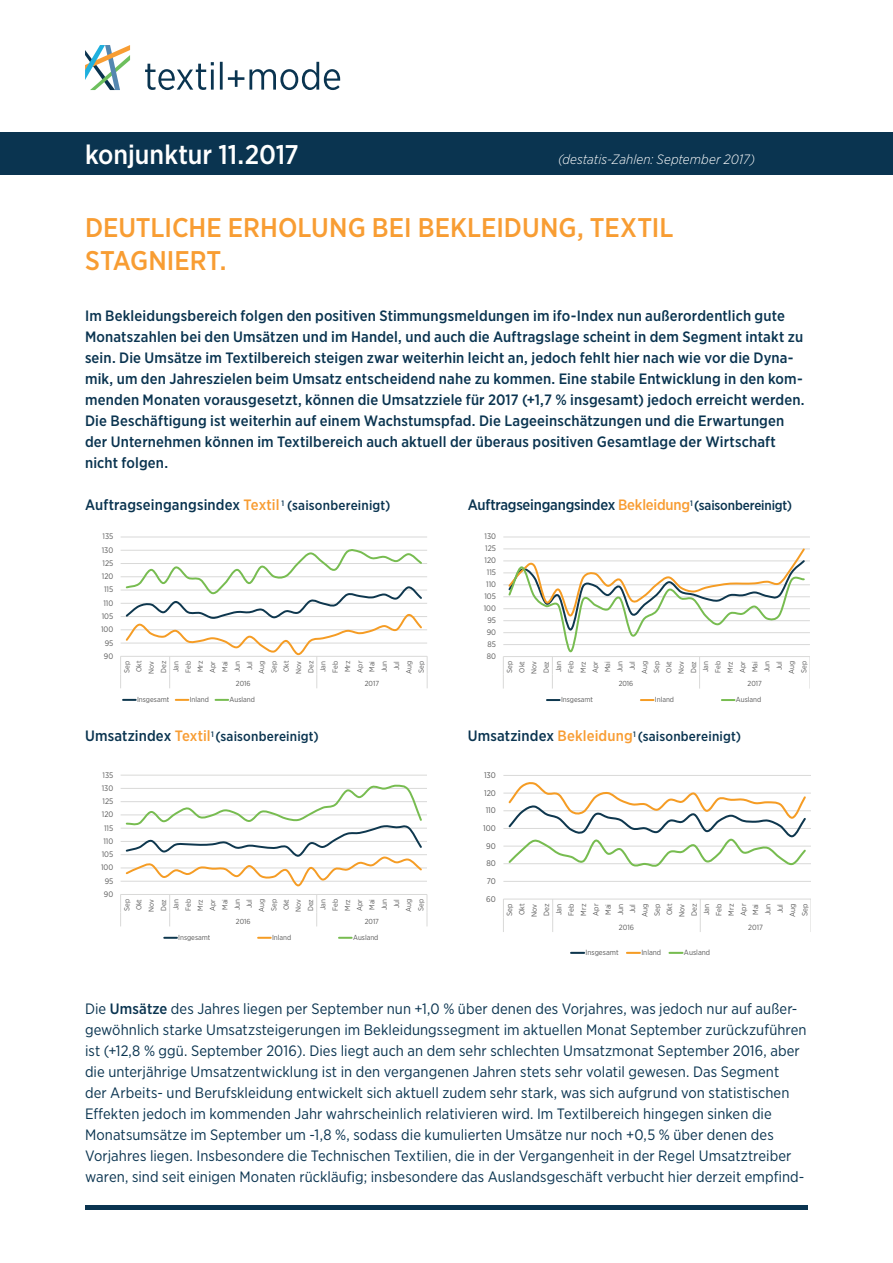
<style>
.page{position:relative;width:893px;height:1263px;background:#fff}
.page>*{position:absolute;margin:0;border:0;box-sizing:border-box;transform-origin:0 0}
.t1{font:500 27px/33px "Gotham Narrow";color:#f89d33}
.t2{font:500 27px "Gotham Narrow";letter-spacing:-.005em;color:#fff}
.t3{font:15px/21px "Gotham Narrow";letter-spacing:.005em;color:#0a3450}
.t4{font:500 15px/21px "Gotham Narrow";letter-spacing:.01em;color:#0a3450}
.t5{font:500 15px "Gotham Narrow";letter-spacing:-.015em;color:#0a3450}
.t6{font:500 13.5px "Gotham Narrow";letter-spacing:.015em;color:#0a3450}
.t7{font:italic 300 13.5px "Gotham Narrow";letter-spacing:.005em;color:#fff}
.t8{font:8.25px "Gotham Narrow";color:#595959}
.t9{font:7.95px "Gotham Narrow";color:#595959}
.t10{font:7.5px/12.3px "Gotham Narrow";letter-spacing:-.005em;color:#595959;text-align:center}
.t11{font:7.35px/12.3px "Gotham Narrow";letter-spacing:-.005em;color:#595959;text-align:center}
.s1{color:#f89d33}
.s2{font-size:13.5px}
.s3{font-size:15px}
.s4{font-size:15px;color:#f89d33}
.s5{font-weight:500}
</style>
<div class="page">
<div style="left:85px;top:1205px;width:723px;height:5px;background:#0a3450"></div>
<svg style="left:85px;top:45px;width:45px;height:45px"></svg>
<svg style="left:145px;top:62px;width:195px;height:28px"></svg>
<div style="left:0;top:132px;width:893px;height:42px;background:#0a3450"></div>
<hr style="left:121px;top:537px;width:306px;height:1px;background:#d9d9d8">
<svg style="left:120px;top:549px;width:308px;height:139px"></svg>
<svg style="left:123px;top:699px;width:13px;height:2px"></svg>
<svg style="left:176px;top:699px;width:12px;height:2px"></svg>
<svg style="left:216px;top:699px;width:12px;height:2px"></svg>
<hr style="left:503px;top:537px;width:307px;height:1px;background:#d9d9d8">
<svg style="left:503px;top:548px;width:307px;height:140px"></svg>
<svg style="left:547px;top:699px;width:13px;height:2px"></svg>
<svg style="left:641px;top:699px;width:13px;height:2px"></svg>
<svg style="left:722px;top:699px;width:13px;height:2px"></svg>
<hr style="left:121px;top:881px;width:306px;height:1px;background:#d9d9d8">
<hr style="left:121px;top:868px;width:306px;height:1px;background:#d9d9d8">
<hr style="left:121px;top:854px;width:306px;height:1px;background:#d9d9d8">
<hr style="left:121px;top:841px;width:306px;height:1px;background:#d9d9d8">
<hr style="left:121px;top:828px;width:306px;height:1px;background:#d9d9d8">
<hr style="left:121px;top:815px;width:306px;height:1px;background:#d9d9d8">
<hr style="left:121px;top:801px;width:306px;height:1px;background:#d9d9d8">
<hr style="left:121px;top:788px;width:306px;height:1px;background:#d9d9d8">
<hr style="left:121px;top:775px;width:306px;height:1px;background:#d9d9d8">
<hr style="left:121px;top:894px;width:306px;height:1px;background:#d9d9d8">
<svg style="left:120px;top:894px;width:1px;height:32px"></svg>
<svg style="left:169px;top:895px;width:1px;height:31px"></svg>
<svg style="left:316px;top:895px;width:1px;height:31px"></svg>
<svg style="left:427px;top:894px;width:1px;height:32px"></svg>
<svg style="left:124px;top:784px;width:300px;height:103px"></svg>
<svg style="left:164px;top:937px;width:13px;height:2px"></svg>
<svg style="left:258px;top:937px;width:13px;height:2px"></svg>
<svg style="left:339px;top:937px;width:13px;height:2px"></svg>
<hr style="left:503px;top:881px;width:308px;height:1px;background:#d9d9d8">
<hr style="left:503px;top:863px;width:308px;height:1px;background:#d9d9d8">
<hr style="left:503px;top:846px;width:308px;height:1px;background:#d9d9d8">
<hr style="left:503px;top:828px;width:308px;height:1px;background:#d9d9d8">
<hr style="left:503px;top:810px;width:308px;height:1px;background:#d9d9d8">
<hr style="left:503px;top:793px;width:308px;height:1px;background:#d9d9d8">
<hr style="left:503px;top:775px;width:308px;height:1px;background:#d9d9d8">
<hr style="left:503px;top:899px;width:308px;height:1px;background:#d9d9d8">
<svg style="left:503px;top:900px;width:1px;height:32px"></svg>
<svg style="left:552px;top:900px;width:1px;height:32px"></svg>
<svg style="left:700px;top:900px;width:1px;height:32px"></svg>
<svg style="left:507px;top:782px;width:301px;height:85px"></svg>
<svg style="left:571px;top:952px;width:13px;height:2px"></svg>
<svg style="left:627px;top:952px;width:13px;height:2px"></svg>
<svg style="left:669px;top:952px;width:14px;height:2px"></svg>
<h1 class="t2" style="left:85px;top:137px;width:215px">konjunktur 11.2017</h1>
<p class="t7" style="left:558px;top:151px;width:198px">(destatis-Zahlen: September 2017)</p>
<h1 class="t1" style="left:85px;top:211px;width:590px">DEUTLICHE ERHOLUNG BEI BEKLEIDUNG, TEXTIL<br>STAGNIERT.</h1>
<p class="t4" style="left:85px;top:305px;width:721px">Im Bekleidungsbereich folgen den positiven Stimmungsmeldungen im ifo-Index nun außerordentlich gute Monatszahlen bei den Umsätzen und im Handel, und auch die Auftragslage scheint in dem Segment intakt zu sein. Die Umsätze im Textilbereich steigen zwar weiterhin leicht an, jedoch fehlt hier nach wie vor die Dyna&shy;mik, um den Jahreszielen beim Umsatz entscheidend nahe zu kommen. Eine stabile Entwicklung in den kom&shy;menden Monaten vorausgesetzt, können die Umsatzziele für 2017 (+1,7 % insgesamt) jedoch erreicht werden.<br>Die Beschäftigung ist weiterhin auf einem Wachstumspfad. Die Lageeinschätzungen und die Erwartungen der Unternehmen können im Textilbereich auch aktuell der überaus positiven Gesamtlage der Wirtschaft nicht folgen.</p>
<p class="t4" style="left:85px;top:494px;width:307px">Auftragseingangsindex <span class="s1">Textil</span> <sup>1</sup> <span class="s2">(saisonbereinigt)</span></p>
<p class="t5" style="left:468px;top:495px;width:326px">Auftragseingangsindex <span class="s1">Bekleidung</span><sup>1</sup> <span class="s2">(saisonbereinigt)</span></p>
<p class="t9" style="left:102px;top:532px;width:12px">135</p>
<p class="t9" style="left:484px;top:532px;width:13px">130</p>
<p class="t9" style="left:102px;top:545px;width:13px">130</p>
<p class="t9" style="left:485px;top:544px;width:12px">125</p>
<p class="t9" style="left:102px;top:558px;width:12px">125</p>
<p class="t9" style="left:484px;top:556px;width:13px">120</p>
<p class="t9" style="left:102px;top:571px;width:13px">120</p>
<p class="t9" style="left:487px;top:568px;width:11px">115</p>
<p class="t9" style="left:104px;top:585px;width:11px">115</p>
<p class="t9" style="left:103px;top:598px;width:11px">110</p>
<p class="t9" style="left:486px;top:579px;width:11px">110</p>
<p class="t9" style="left:484px;top:591px;width:13px">105</p>
<p class="t9" style="left:484px;top:603px;width:14px">100</p>
<p class="t9" style="left:102px;top:611px;width:13px">105</p>
<p class="t9" style="left:487px;top:615px;width:10px">95</p>
<p class="t9" style="left:101px;top:624px;width:14px">100</p>
<p class="t9" style="left:487px;top:627px;width:11px">90</p>
<p class="t9" style="left:105px;top:638px;width:10px">95</p>
<p class="t9" style="left:487px;top:639px;width:10px">85</p>
<p class="t9" style="left:104px;top:651px;width:11px">90</p>
<p class="t9" style="left:487px;top:651px;width:11px">80</p>
<p class="t11" style="left:120px;top:674px;width:14px;rotate:-90deg">Sep<br>Okt<br>Nov<br>Dez<br>Jan<br>Feb<br>Mrz<br>Apr<br>Mai<br>Jun<br>Jul<br>Aug<br>Sep<br>Okt<br>Nov<br>Dez<br>Jan<br>Feb<br>Mrz<br>Apr<br>Mai<br>Jun<br>Jul<br>Aug<br>Sep</p>
<p class="t11" style="left:236px;top:677px;width:16px">2016</p>
<p class="t11" style="left:365px;top:677px;width:16px">2017</p>
<p class="t11" style="left:137px;top:693px;width:34px">Insgesamt</p>
<p class="t11" style="left:190px;top:693px;width:21px">Inland</p>
<p class="t11" style="left:230px;top:693px;width:27px">Ausland</p>
<p class="t11" style="left:503px;top:674px;width:14px;rotate:-90deg">Sep<br>Okt<br>Nov<br>Dez<br>Jan<br>Feb<br>Mrz<br>Apr<br>Mai<br>Jun<br>Jul<br>Aug<br>Sep<br>Okt<br>Nov<br>Dez<br>Jan<br>Feb<br>Mrz<br>Apr<br>Mai<br>Jun<br>Jul<br>Aug<br>Sep</p>
<p class="t11" style="left:619px;top:677px;width:16px">2016</p>
<p class="t11" style="left:748px;top:677px;width:16px">2017</p>
<p class="t11" style="left:561px;top:693px;width:34px">Insgesamt</p>
<p class="t11" style="left:655px;top:693px;width:21px">Inland</p>
<p class="t11" style="left:736px;top:693px;width:27px">Ausland</p>
<p class="t6" style="left:85px;top:728px;width:235px"><span class="s3">Umsatzindex</span> <span class="s4">Textil</span><sup>1</sup> (saisonbereinigt)</p>
<p class="t6" style="left:468px;top:728px;width:275px"><span class="s3">Umsatzindex</span> <span class="s4">Bekleidung</span><sup>1</sup> (saisonbereinigt)</p>
<p class="t9" style="left:102px;top:770px;width:12px">135</p>
<p class="t8" style="left:484px;top:770px;width:13px">130</p>
<p class="t9" style="left:102px;top:783px;width:13px">130</p>
<p class="t8" style="left:484px;top:787px;width:13px">120</p>
<p class="t9" style="left:102px;top:796px;width:12px">125</p>
<p class="t9" style="left:102px;top:810px;width:13px">120</p>
<p class="t8" style="left:486px;top:805px;width:12px">110</p>
<p class="t9" style="left:104px;top:823px;width:11px">115</p>
<p class="t8" style="left:483px;top:823px;width:14px">100</p>
<p class="t9" style="left:103px;top:836px;width:11px">110</p>
<p class="t8" style="left:486px;top:840px;width:11px">90</p>
<p class="t9" style="left:102px;top:849px;width:13px">105</p>
<p class="t9" style="left:101px;top:863px;width:14px">100</p>
<p class="t8" style="left:486px;top:858px;width:11px">80</p>
<p class="t9" style="left:105px;top:876px;width:10px">95</p>
<p class="t8" style="left:487px;top:876px;width:11px">70</p>
<p class="t9" style="left:104px;top:889px;width:11px">90</p>
<p class="t11" style="left:120px;top:912px;width:14px;rotate:-90deg">Sep<br>Okt<br>Nov<br>Dez<br>Jan<br>Feb<br>Mrz<br>Apr<br>Mai<br>Jun<br>Jul<br>Aug<br>Sep<br>Okt<br>Nov<br>Dez<br>Jan<br>Feb<br>Mrz<br>Apr<br>Mai<br>Jun<br>Jul<br>Aug<br>Sep</p>
<p class="t11" style="left:236px;top:915px;width:16px">2016</p>
<p class="t11" style="left:365px;top:915px;width:16px">2017</p>
<p class="t11" style="left:178px;top:931px;width:34px">Insgesamt</p>
<p class="t11" style="left:272px;top:931px;width:21px">Inland</p>
<p class="t11" style="left:353px;top:931px;width:27px">Ausland</p>
<p class="t8" style="left:486px;top:893px;width:11px">60</p>
<p class="t10" style="left:503px;top:917px;width:15px;rotate:-90deg">Sep<br>Okt<br>Nov<br>Dez<br>Jan<br>Feb<br>Mrz<br>Apr<br>Mai<br>Jun<br>Jul<br>Aug<br>Sep<br>Okt<br>Nov<br>Dez<br>Jan<br>Feb<br>Mrz<br>Apr<br>Mai<br>Jun<br>Jul<br>Aug<br>Sep</p>
<p class="t10" style="left:619px;top:921px;width:17px">2016</p>
<p class="t10" style="left:748px;top:921px;width:16px">2017</p>
<p class="t10" style="left:585px;top:946px;width:35px">Insgesamt</p>
<p class="t10" style="left:641px;top:946px;width:21px">Inland</p>
<p class="t10" style="left:684px;top:946px;width:28px">Ausland</p>
<p class="t3" style="left:85px;top:998px;width:723px">Die <span class="s5">Umsätze</span> des Jahres liegen per September nun +1,0 % über denen des Vorjahres, was jedoch nur auf außer&shy;gewöhnlich starke Umsatzsteigerungen im Bekleidungssegment im aktuellen Monat September zurückzuführen ist (+12,8 % ggü. September 2016). Dies liegt auch an dem sehr schlechten Umsatzmonat September 2016, aber die unterjährige Umsatzentwicklung ist in den vergangenen Jahren stets sehr volatil gewesen. Das Segment<br>der Arbeits- und Berufskleidung entwickelt sich aktuell zudem sehr stark, was sich aufgrund von statistischen Effekten jedoch im kommenden Jahr wahrscheinlich relativieren wird. Im Textilbereich hingegen sinken die Monatsumsätze im September um -1,8 %, sodass die kumulierten Umsätze nur noch +0,5 % über denen des Vorjahres liegen. Insbesondere die Technischen Textilien, die in der Vergangenheit in der Regel Umsatztreiber waren, sind seit einigen Monaten rückläufig; insbesondere das Auslandsgeschäft verbucht hier derzeit empfind-</p>
</div>
